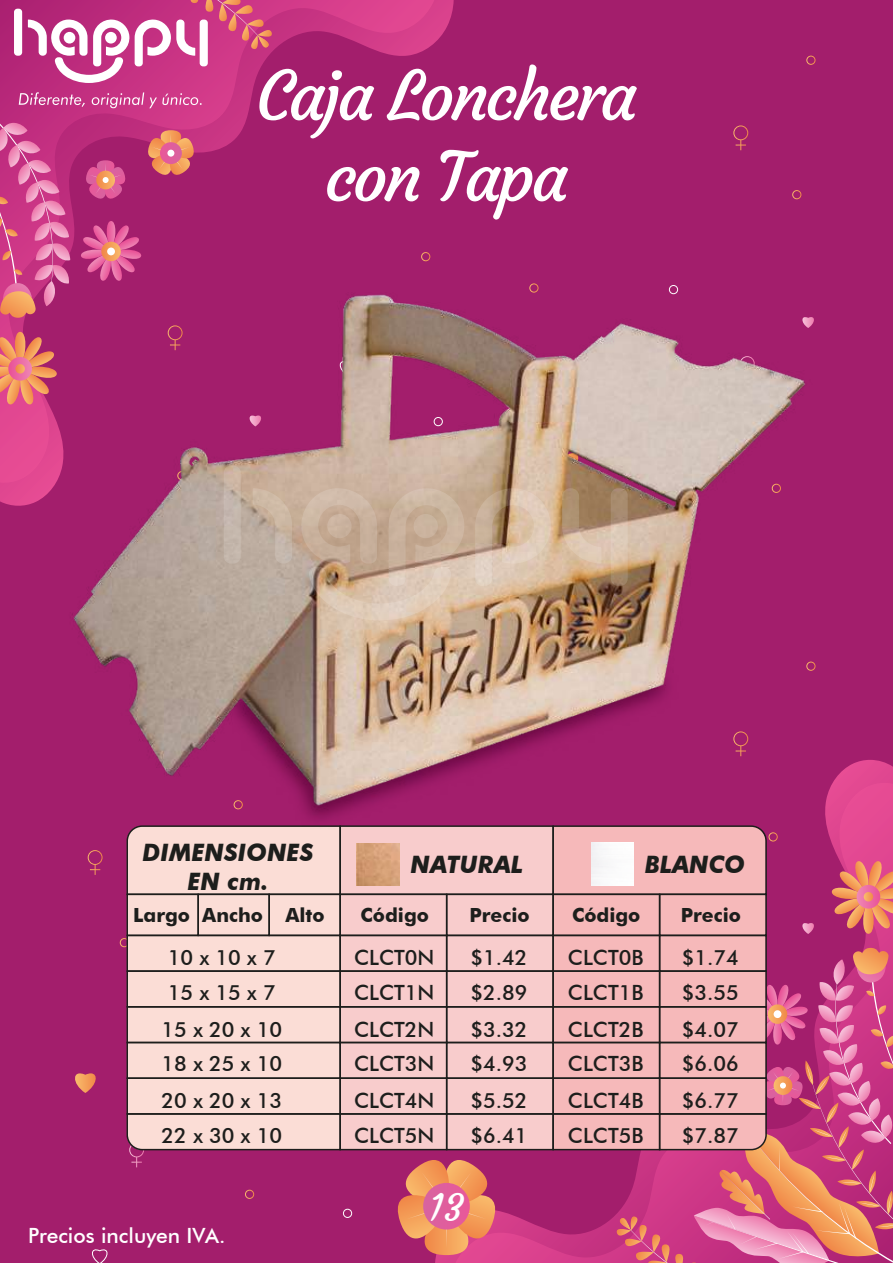
<style>
.page{position:relative;width:893px;height:1263px;background:#a31e6c}
.page>*{position:absolute;margin:0;border:0;box-sizing:border-box;transform-origin:0 0}
.t1{font:67.5px/81px "Courgette";letter-spacing:-.05em;color:#fff;text-align:center}
.t2{font:37.5px "Courgette";color:#fff}
.t3{font:italic 700 24px/28.8px "Futura BT";color:#1d1e1c;text-align:center}
.t4{font:500 21px "Futura BT";color:#1d1e1c}
.t5{font:500 21px "Futura BT";color:#fff}
.t6{font:700 19.5px "Futura BT";color:#1d1e1c}
</style>
<div class="page">
<svg style="left:733px;top:125px;width:15px;height:25px"></svg>
<div style="left:806px;top:56px;width:9px;height:9px;border:1px solid #fff;border-radius:50%"></div>
<div style="left:792px;top:190px;width:9px;height:9px;border:1px solid #fff;border-radius:50%"></div>
<div style="left:120px;top:938px;width:9px;height:9px;border:1px solid #fff;border-radius:50%"></div>
<div style="left:245px;top:1190px;width:9px;height:9px;border:1px solid #fff;border-radius:50%"></div>
<div style="left:343px;top:1209px;width:9px;height:9px;border:1px solid #fff;border-radius:50%"></div>
<svg style="left:75px;top:1073px;width:21px;height:20px"></svg>
<svg style="left:92px;top:1249px;width:16px;height:14px"></svg>
<svg style="left:455px;top:783px;width:438px;height:480px"></svg>
<svg style="left:831px;top:861px;width:62px;height:73px"></svg>
<svg style="left:0;top:0;width:454px;height:506px"></svg>
<svg style="left:0;top:0;width:434px;height:483px"></svg>
<svg style="left:84px;top:160px;width:44px;height:38px"></svg>
<svg style="left:145px;top:130px;width:52px;height:49px"></svg>
<svg style="left:160px;top:142px;width:22px;height:22px"></svg>
<div style="left:167px;top:150px;width:7px;height:7px;background:#fff;border-radius:50%"></div>
<svg style="left:0;top:332px;width:57px;height:74px"></svg>
<svg style="left:0;top:122px;width:70px;height:196px;background:#d2538e"></svg>
<div style="left:14px;top:9px;width:8px;height:47px;background:#fff;border-radius:3px"></div>
<svg style="left:28px;top:0;width:245px;height:83px;background:#d05d98"></svg>
<div style="left:64px;top:32px;width:11px;height:12px;background:#fff;border-radius:50%"></div>
<div style="left:105px;top:32px;width:12px;height:12px;background:#fff;border-radius:50%"></div>
<svg style="left:19px;top:92px;width:66px;height:15px"></svg>
<svg style="left:92px;top:92px;width:110px;height:16px;background:#d35699"></svg>
<div style="left:129px;top:911px;width:209px;height:174px;background:#fbddd6"></div>
<div style="left:340px;top:826px;width:213px;height:323px;background:#f8cccc"></div>
<div style="left:555px;top:896px;width:209px;height:251px;background:#f6b9ba"></div>
<div style="left:126px;top:873px;width:213px;height:38px;background:#fbddd6"></div>
<div style="left:552px;top:873px;width:216px;height:23px;background:#f6b9ba"></div>
<div style="left:126px;top:893px;width:73px;height:43px;border:2px solid #1d1e1c"></div>
<div style="left:197px;top:893px;width:73px;height:43px;border:2px solid #1d1e1c"></div>
<div style="left:268px;top:893px;width:73px;height:43px;border:2px solid #1d1e1c"></div>
<div style="left:339px;top:893px;width:108px;height:43px;border:2px solid #1d1e1c"></div>
<div style="left:446px;top:893px;width:108px;height:43px;border:2px solid #1d1e1c"></div>
<div style="left:552px;top:893px;width:108px;height:43px;border:2px solid #1d1e1c"></div>
<div style="left:659px;top:893px;width:108px;height:43px;border:2px solid #1d1e1c"></div>
<div style="left:126px;top:935px;width:215px;height:37px;border:2px solid #1d1e1c"></div>
<div style="left:339px;top:935px;width:108px;height:37px;border:2px solid #1d1e1c"></div>
<div style="left:446px;top:935px;width:108px;height:37px;border:2px solid #1d1e1c"></div>
<div style="left:552px;top:935px;width:108px;height:37px;border:2px solid #1d1e1c"></div>
<div style="left:659px;top:935px;width:108px;height:37px;border:2px solid #1d1e1c"></div>
<div style="left:126px;top:970px;width:215px;height:37px;border:2px solid #1d1e1c"></div>
<div style="left:339px;top:970px;width:108px;height:37px;border:2px solid #1d1e1c"></div>
<div style="left:446px;top:970px;width:108px;height:37px;border:2px solid #1d1e1c"></div>
<div style="left:552px;top:970px;width:108px;height:37px;border:2px solid #1d1e1c"></div>
<div style="left:126px;top:1006px;width:215px;height:37px;border:2px solid #1d1e1c"></div>
<div style="left:339px;top:1006px;width:108px;height:37px;border:2px solid #1d1e1c"></div>
<div style="left:446px;top:1006px;width:108px;height:37px;border:2px solid #1d1e1c"></div>
<div style="left:552px;top:1006px;width:108px;height:37px;border:2px solid #1d1e1c"></div>
<div style="left:126px;top:1042px;width:215px;height:37px;border:2px solid #1d1e1c"></div>
<div style="left:339px;top:1042px;width:108px;height:37px;border:2px solid #1d1e1c"></div>
<div style="left:446px;top:1042px;width:108px;height:37px;border:2px solid #1d1e1c"></div>
<div style="left:552px;top:1042px;width:108px;height:37px;border:2px solid #1d1e1c"></div>
<div style="left:126px;top:1077px;width:215px;height:38px;border:2px solid #1d1e1c"></div>
<div style="left:339px;top:1077px;width:108px;height:38px;border:2px solid #1d1e1c"></div>
<div style="left:446px;top:1077px;width:108px;height:38px;border:2px solid #1d1e1c"></div>
<div style="left:552px;top:1077px;width:108px;height:38px;border:2px solid #1d1e1c"></div>
<svg style="left:126px;top:1085px;width:248px;height:82px"></svg>
<div style="left:339px;top:1113px;width:108px;height:37px;border:2px solid #1d1e1c"></div>
<div style="left:446px;top:1113px;width:108px;height:37px;border:2px solid #1d1e1c"></div>
<div style="left:552px;top:1113px;width:108px;height:37px;border:2px solid #1d1e1c"></div>
<svg style="left:616px;top:948px;width:277px;height:315px;background:#d77391"></svg>
<img style="left:591px;top:873px;width:43px;height:12px">
<img style="left:61px;top:198px;width:776px;height:675px">
<svg style="left:397px;top:1160px;width:102px;height:95px"></svg>
<div style="left:423px;top:1183px;width:47px;height:46px;background:#e05e9c;border-radius:23px"></div>
<div style="left:224px;top:466px;width:17px;height:98px;background:#c5b6aa;border-radius:7px"></div>
<svg style="left:475px;top:487px;width:77px;height:99px;background:#d0b8a0"></svg>
<svg style="left:252px;top:488px;width:40px;height:76px;background:#c3b1a0"></svg>
<svg style="left:611px;top:488px;width:17px;height:98px;background:#c1a68b"></svg>
<svg style="left:562px;top:488px;width:39px;height:76px;background:#bca083"></svg>
<svg style="left:300px;top:487px;width:166px;height:133px;background:#cab19c"></svg>
<div style="left:327px;top:514px;width:25px;height:24px;background:#cab29e;border-radius:50%"></div>
<div style="left:414px;top:514px;width:24px;height:24px;background:#cbb49f;border-radius:50%"></div>
<h1 class="t1" style="left:256px;top:56px;width:382px">Caja Lonchera con Tapa</h1>
<p class="t3" style="left:142px;top:838px;width:173px">DIMENSIONES<br>EN cm.</p>
<p class="t3" style="left:411px;top:849px;width:114px">NATURAL</p>
<p class="t3" style="left:645px;top:849px;width:102px">BLANCO</p>
<p class="t6" style="left:133px;top:903px;width:193px">Largo Ancho Alto</p>
<p class="t6" style="left:361px;top:903px;width:70px">Código</p>
<p class="t6" style="left:469px;top:903px;width:62px">Precio</p>
<p class="t6" style="left:572px;top:903px;width:70px">Código</p>
<p class="t6" style="left:681px;top:903px;width:62px">Precio</p>
<p class="t4" style="left:168px;top:945px;width:109px">10 x 10 x 7</p>
<p class="t4" style="left:354px;top:945px;width:82px">CLCT0N</p>
<p class="t4" style="left:470px;top:945px;width:59px">$1.42</p>
<p class="t4" style="left:568px;top:945px;width:77px">CLCT0B</p>
<p class="t4" style="left:682px;top:945px;width:59px">$1.74</p>
<p class="t4" style="left:168px;top:980px;width:109px">15 x 15 x 7</p>
<p class="t4" style="left:354px;top:980px;width:82px">CLCT1N</p>
<p class="t4" style="left:470px;top:980px;width:59px">$2.89</p>
<p class="t4" style="left:568px;top:980px;width:77px">CLCT1B</p>
<p class="t4" style="left:682px;top:980px;width:59px">$3.55</p>
<p class="t4" style="left:162px;top:1016px;width:122px">15 x 20 x 10</p>
<p class="t4" style="left:354px;top:1016px;width:82px">CLCT2N</p>
<p class="t4" style="left:470px;top:1016px;width:59px">$3.32</p>
<p class="t4" style="left:568px;top:1016px;width:77px">CLCT2B</p>
<p class="t4" style="left:682px;top:1016px;width:59px">$4.07</p>
<p class="t4" style="left:162px;top:1051px;width:122px">18 x 25 x 10</p>
<p class="t4" style="left:354px;top:1051px;width:82px">CLCT3N</p>
<p class="t4" style="left:470px;top:1051px;width:59px">$4.93</p>
<p class="t4" style="left:568px;top:1051px;width:77px">CLCT3B</p>
<p class="t4" style="left:682px;top:1051px;width:59px">$6.06</p>
<p class="t4" style="left:162px;top:1087px;width:122px">20 x 20 x 13</p>
<p class="t4" style="left:354px;top:1087px;width:82px">CLCT4N</p>
<p class="t4" style="left:470px;top:1087px;width:59px">$5.52</p>
<p class="t4" style="left:568px;top:1087px;width:77px">CLCT4B</p>
<p class="t4" style="left:682px;top:1087px;width:59px">$6.77</p>
<p class="t4" style="left:162px;top:1123px;width:122px">22 x 30 x 10</p>
<p class="t4" style="left:354px;top:1123px;width:82px">CLCT5N</p>
<p class="t4" style="left:470px;top:1123px;width:59px">$6.41</p>
<p class="t4" style="left:568px;top:1123px;width:77px">CLCT5B</p>
<p class="t4" style="left:682px;top:1123px;width:59px">$7.87</p>
<p class="t5" style="left:28px;top:1223px;width:199px">Precios incluyen IVA.</p>
<h2 class="t2" style="left:428px;top:1184px;width:37px">13</h2>
</div>
